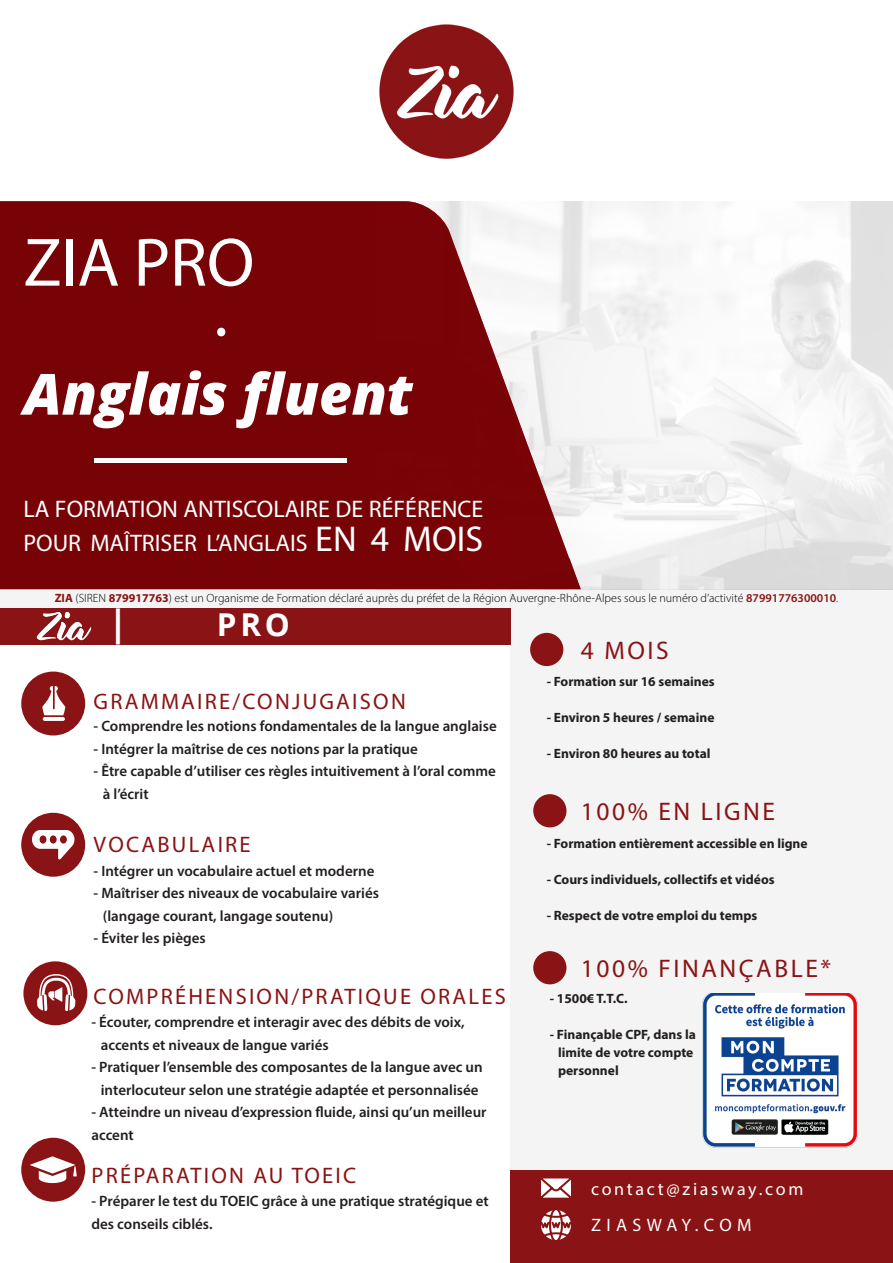
<style>
.page{position:relative;width:893px;height:1263px;background:#fff}
.page>*{position:absolute;margin:0;border:0;box-sizing:border-box;transform-origin:0 0}
.t1{font:700 69px "Open Sans";color:#fff}
.t2{font:69px/64.5px "Myriad Pro";letter-spacing:-.005em;color:#fff}
.t3{font:italic 800 57px "Open Sans";letter-spacing:-.005em;color:#fff}
.t4{font:700 36px "Open Sans";color:#fff}
.t5{font:700 31.5px "Open Sans";color:#fff}
.t6{font:25.5px "Myriad Pro";letter-spacing:.1em;color:#8a1315}
.t7{font:24px/34.5px "Myriad Pro";color:#fff}
.t8{font:22.5px "Myriad Pro";letter-spacing:.1em;color:#8a1315}
.t9{font:18px "Myriad Pro";letter-spacing:.15em;color:#fff}
.t10{font:18px "Myriad Pro";letter-spacing:.3em;color:#fff}
.t11{font:600 15px/22.5px "Myriad Pro";color:#231f20}
.t12{font:700 13.5px/18px "Myriad Pro";color:#231f20}
.t13{font:300 12px "Myriad Pro";color:#000}
.s1{font-size:36px}
.s2{font-weight:700;color:#8a1315}
.s3{font-weight:600;color:#8a1315}
</style>
<div class="page">
<div style="left:511px;top:589px;width:382px;height:593px;background:#f4f4f4"></div>
<div style="left:510px;top:1170px;width:383px;height:93px;background:#8a1315"></div>
<div style="left:530px;top:633px;width:33px;height:33px;background:#8a1315;border-radius:50%"></div>
<div style="left:533px;top:951px;width:33px;height:33px;background:#8a1315;border-radius:50%"></div>
<img style="left:581px;top:201px;width:312px;height:388px">
<svg style="left:0;top:201px;width:581px;height:388px;background:#861f23"></svg>
<div style="left:0;top:589px;width:511px;height:20px;background:#f4f4f4"></div>
<div style="left:533px;top:794px;width:33px;height:33px;background:#8a1315;border-radius:50%"></div>
<svg style="left:541px;top:1178px;width:30px;height:20px"></svg>
<svg style="left:541px;top:1210px;width:30px;height:30px"></svg>
<div style="left:21px;top:813px;width:64px;height:64px;background:#8a1315;border-radius:50%"></div>
<svg style="left:32px;top:830px;width:42px;height:30px"></svg>
<div style="left:21px;top:1138px;width:64px;height:64px;background:#8a1315;border-radius:50%"></div>
<svg style="left:30px;top:1156px;width:47px;height:27px"></svg>
<div style="left:21px;top:671px;width:64px;height:64px;background:#8a1315;border-radius:50%"></div>
<svg style="left:43px;top:717px;width:22px;height:4px"></svg>
<svg style="left:42px;top:686px;width:23px;height:29px"></svg>
<div style="left:23px;top:961px;width:64px;height:64px;background:#8a1315;border-radius:50%"></div>
<svg style="left:37px;top:974px;width:38px;height:37px"></svg>
<div style="left:0;top:608px;width:511px;height:36px;background:#8a1315"></div>
<img style="left:36px;top:611px;width:56px;height:30px">
<img style="left:379px;top:24px;width:135px;height:135px">
<img style="left:702px;top:993px;width:156px;height:155px">
<h1 class="t2" style="left:214px;top:229px;width:42px;text-indent:-191px">ZIA PRO ·</h1>
<h2 class="t3" style="left:23px;top:351px;width:391px">Anglais fluent</h2>
<h1 class="t1" style="left:94px;top:378px;width:254px">_________</h1>
<h3 class="t7" style="left:23px;top:491px;width:461px">LA FORMATION ANTISCOLAIRE DE RÉFÉRENCE<br>POUR MAÎTRISER L’ANGLAIS <span class="s1">EN 4 MOIS</span></h3>
<p class="t13" style="left:55px;top:591px;width:785px"><span class="s2">ZIA</span> (SIREN <span class="s2">879917763</span>) est un Organisme de Formation déclaré auprès du préfet de la Région Auvergne-Rhône-Alpes sous le numéro d’activité <span class="s3">87991776300010</span>.</p>
<h3 class="t4" style="left:108px;top:597px;width:21px">|</h3>
<h3 class="t5" style="left:217px;top:602px;width:75px">PRO</h3>
<h3 class="t8" style="left:94px;top:688px;width:314px">GRAMMAIRE/CONJUGAISON</h3>
<p class="t11" style="left:94px;top:715px;width:405px">- Comprendre les notions fondamentales de la langue anglaise</p>
<p class="t11" style="left:94px;top:737px;width:326px">- Intégrer la maîtrise de ces notions par la pratique</p>
<p class="t11" style="left:103px;top:760px;width:394px;text-indent:-9px">- Être capable d’utiliser ces règles intuitivement à l’oral comme à l’écrit</p>
<h3 class="t8" style="left:94px;top:831px;width:159px">VOCABULAIRE</h3>
<p class="t11" style="left:94px;top:859px;width:282px">- Intégrer un vocabulaire actuel et moderne</p>
<p class="t11" style="left:103px;top:881px;width:278px;text-indent:-9px">- Maîtriser des niveaux de vocabulaire variés (langage courant, langage soutenu)</p>
<p class="t11" style="left:94px;top:926px;width:114px">- Éviter les pièges</p>
<h3 class="t8" style="left:94px;top:982px;width:414px">COMPRÉHENSION/PRATIQUE ORALES</h3>
<p class="t11" style="left:101px;top:1011px;width:365px;text-indent:-9px">- Écouter, comprendre et interagir avec des débits de voix, accents et niveaux de langue variés</p>
<p class="t11" style="left:91px;top:1056px;width:393px;text-align:center">- Pratiquer l’ensemble des composantes de la langue avec un interlocuteur selon une stratégie adaptée et personnalisée</p>
<p class="t11" style="left:91px;top:1101px;width:397px">- Atteindre un niveau d’expression fluide, ainsi qu’un meilleur accent</p>
<h3 class="t8" style="left:91px;top:1161px;width:266px">PRÉPARATION AU TOEIC</h3>
<p class="t11" style="left:91px;top:1190px;width:399px">- Préparer le test du TOEIC grâce à une pratique stratégique et des conseils ciblés.</p>
<h3 class="t6" style="left:581px;top:635px;width:89px">4 MOIS</h3>
<p class="t12" style="left:547px;top:672px;width:170px">- Formation sur 16 semaines</p>
<p class="t12" style="left:547px;top:708px;width:169px">- Environ 5 heures / semaine</p>
<p class="t12" style="left:547px;top:744px;width:165px">- Environ 80 heures au total</p>
<h3 class="t6" style="left:581px;top:796px;width:196px">100% EN LIGNE</h3>
<p class="t12" style="left:547px;top:834px;width:262px">- Formation entièrement accessible en ligne</p>
<p class="t12" style="left:547px;top:870px;width:229px">- Cours individuels, collectifs et vidéos</p>
<p class="t12" style="left:547px;top:906px;width:212px">- Respect de votre emploi du temps</p>
<h3 class="t6" style="left:581px;top:953px;width:252px">100% FINANÇABLE*</h3>
<p class="t12" style="left:550px;top:989px;width:79px">- 1500€ T.T.C.</p>
<p class="t12" style="left:558px;top:1025px;width:139px;text-indent:-8px">- Finançable CPF, dans la limite de votre compte personnel</p>
<p class="t9" style="left:591px;top:1178px;width:214px">contact@ziasway.com</p>
<p class="t10" style="left:591px;top:1214px;width:162px">ZIASWAY.COM</p>
</div>
